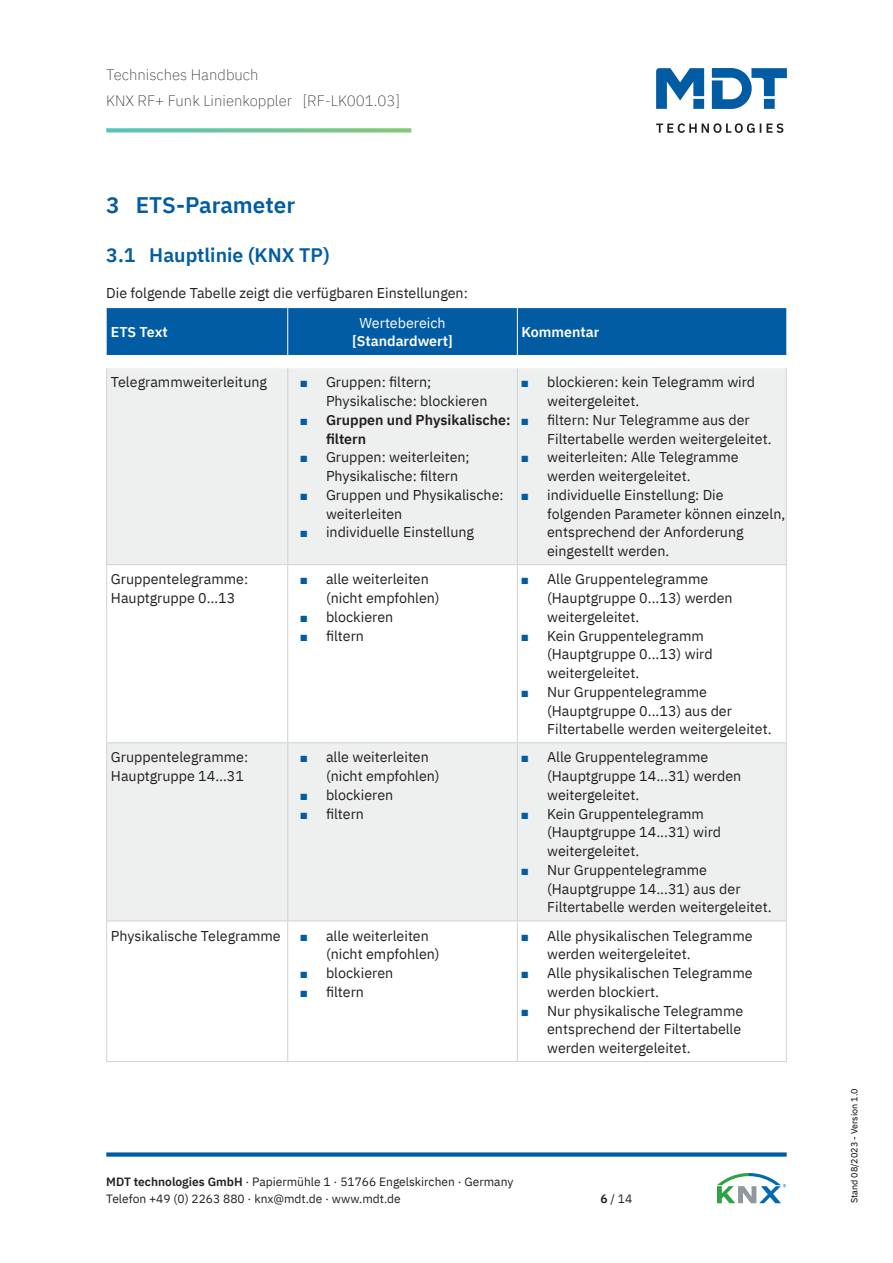
<style>
.page{position:relative;width:893px;height:1263px;background:#fff}
.page>*{position:absolute;margin:0;border:0;box-sizing:border-box;transform-origin:0 0}
.Überschrift_1_Umbruch{font:600 22.5px "IBM Plex Sans";color:#015ca3}
.Überschrift_1_1{font:600 19.5px "IBM Plex Sans";color:#015ca3}
.t1{font:200 15px/26.5px "IBM Plex Sans";color:#231f20}
.Text_1Punkt{font:14.25px/18.8px "IBM Plex Sans";color:#231f20}
.Text_linksbündig_3Punkt{font:14.25px/18.8px "IBM Plex Sans";color:#231f20}
.Titel{font:600 14.25px/18.8px "IBM Plex Sans";color:#fff;text-align:center}
.t2{font:600 14.25px/18.8px "IBM Plex Sans";color:#231f20}
.t3{font:12px/17.9px "IBM Plex Sans";color:#231f20}
.t4{font:9px "IBM Plex Sans";color:#000}
.s1{font-weight:400}
.s2{color:#015ca3}
.s3{font-weight:600}
</style>
<div class="page">
<svg style="left:656px;top:68px;width:131px;height:41px"></svg>
<svg style="left:656px;top:123px;width:127px;height:10px"></svg>
<svg style="left:717px;top:1173px;width:69px;height:30px"></svg>
<div style="left:106px;top:1152px;width:681px;height:5px;background:#015ca3"></div>
<svg style="left:106px;top:128px;width:305px;height:4px"></svg>
<svg style="left:107px;top:368px;width:679px;height:552px;fill:#eeefef"></svg>
<hr style="left:106px;top:368px;width:1px;height:196px;background:#d1d2d4">
<hr style="left:287px;top:368px;width:1px;height:196px;background:#d1d2d4">
<hr style="left:517px;top:368px;width:1px;height:196px;background:#d1d2d4">
<hr style="left:786px;top:368px;width:1px;height:196px;background:#d1d2d4">
<hr style="left:106px;top:564px;width:182px;height:1px;background:#d1d2d4">
<hr style="left:106px;top:565px;width:1px;height:177px;background:#d1d2d4">
<hr style="left:288px;top:564px;width:229px;height:1px;background:#d1d2d4">
<hr style="left:287px;top:565px;width:1px;height:177px;background:#d1d2d4">
<hr style="left:517px;top:564px;width:270px;height:1px;background:#d1d2d4">
<hr style="left:517px;top:565px;width:1px;height:177px;background:#d1d2d4">
<hr style="left:786px;top:565px;width:1px;height:177px;background:#d1d2d4">
<hr style="left:106px;top:742px;width:182px;height:1px;background:#d1d2d4">
<hr style="left:106px;top:743px;width:1px;height:177px;background:#d1d2d4">
<hr style="left:288px;top:742px;width:229px;height:1px;background:#d1d2d4">
<hr style="left:287px;top:743px;width:1px;height:177px;background:#d1d2d4">
<hr style="left:517px;top:743px;width:1px;height:177px;background:#d1d2d4">
<hr style="left:106px;top:921px;width:1px;height:140px;background:#d1d2d4">
<hr style="left:288px;top:920px;width:229px;height:1px;background:#d1d2d4">
<hr style="left:287px;top:921px;width:1px;height:140px;background:#d1d2d4">
<hr style="left:517px;top:921px;width:1px;height:140px;background:#d1d2d4">
<hr style="left:288px;top:1061px;width:229px;height:1px;background:#d1d2d4">
<div style="left:107px;top:308px;width:680px;height:47px;background:#015ca3"></div>
<hr style="left:287px;top:308px;width:1px;height:47px;background:#fff">
<hr style="left:517px;top:308px;width:1px;height:47px;background:#fff">
<hr style="left:517px;top:742px;width:270px;height:1px;background:#d1d2d4">
<hr style="left:786px;top:743px;width:1px;height:177px;background:#d1d2d4">
<hr style="left:106px;top:920px;width:182px;height:1px;background:#d1d2d4">
<hr style="left:517px;top:920px;width:270px;height:1px;background:#d1d2d4">
<hr style="left:786px;top:921px;width:1px;height:140px;background:#d1d2d4">
<hr style="left:106px;top:1061px;width:182px;height:1px;background:#d1d2d4">
<hr style="left:517px;top:1061px;width:270px;height:1px;background:#d1d2d4">
<p class="t1" style="left:106px;top:60px;width:295px">Technisches Handbuch<br>KNX RF+ Funk Linienkoppler [RF-LK001.03]</p>
<p class="Überschrift_1_Umbruch" style="left:106px;top:187px;width:190px">3 ETS-Parameter</p>
<p class="Überschrift_1_1" style="left:106px;top:240px;width:225px">3.1 Hauptlinie (KNX TP)</p>
<p class="Text_1Punkt" style="left:106px;top:282px;width:363px">Die folgende Tabelle zeigt die verfügbaren Einstellungen:</p>
<p class="Titel" style="left:111px;top:321px;width:58px">ETS Text</p>
<p class="Titel" style="left:352px;top:312px;width:102px"><span class="s1">Wertebereich </span>[Standardwert]</p>
<p class="Titel" style="left:522px;top:321px;width:79px">Kommentar</p>
<p class="Text_linksbündig_3Punkt" style="left:111px;top:372px;width:158px">Telegrammweiterleitung</p>
<p class="Text_1Punkt" style="left:326px;top:372px;width:163px;text-indent:-26px"><span class="s2">■</span> Gruppen: filtern;<br>Physikalische: blockieren</p>
<p class="t2" style="left:326px;top:409px;width:186px;text-indent:-26px"><span class="s2">■</span> Gruppen und Physikalische: filtern</p>
<p class="Text_1Punkt" style="left:326px;top:447px;width:145px;text-indent:-26px"><span class="s2">■</span> Gruppen: weiterleiten;<br>Physikalische: filtern</p>
<p class="Text_1Punkt" style="left:326px;top:484px;width:179px;text-indent:-26px"><span class="s2">■</span> Gruppen und Physikalische: weiterleiten</p>
<p class="Text_1Punkt" style="left:300px;top:522px;width:175px"><span class="s2">■</span> individuelle Einstellung</p>
<p class="Text_1Punkt" style="left:547px;top:372px;width:210px;text-indent:-26px"><span class="s2">■</span> blockieren: kein Telegramm wird weitergeleitet.</p>
<p class="Text_1Punkt" style="left:547px;top:409px;width:226px;text-indent:-26px"><span class="s2">■</span> filtern: Nur Telegramme aus der<br>Filtertabelle werden weitergeleitet.</p>
<p class="Text_1Punkt" style="left:547px;top:447px;width:193px;text-indent:-26px"><span class="s2">■</span> weiterleiten: Alle Telegramme werden weitergeleitet.</p>
<p class="Text_1Punkt" style="left:547px;top:484px;width:240px;text-indent:-26px"><span class="s2">■</span> individuelle Einstellung: Die folgenden Parameter können einzeln, entsprechend der Anforderung eingestellt werden.</p>
<p class="Text_linksbündig_3Punkt" style="left:111px;top:569px;width:139px">Gruppentelegramme:<br>Hauptgruppe 0…13</p>
<p class="Text_1Punkt" style="left:326px;top:569px;width:115px;text-indent:-26px"><span class="s2">■</span> alle weiterleiten (nicht empfohlen)</p>
<p class="Text_1Punkt" style="left:300px;top:606px;width:94px"><span class="s2">■</span> blockieren</p>
<p class="Text_1Punkt" style="left:300px;top:625px;width:65px"><span class="s2">■</span> filtern</p>
<p class="Text_1Punkt" style="left:547px;top:569px;width:187px;text-indent:-26px"><span class="s2">■</span> Alle Gruppentelegramme (Hauptgruppe 0...13) werden weitergeleitet.</p>
<p class="Text_1Punkt" style="left:547px;top:625px;width:167px;text-indent:-26px"><span class="s2">■</span> Kein Gruppentelegramm (Hauptgruppe 0...13) wird weitergeleitet.</p>
<p class="Text_1Punkt" style="left:547px;top:681px;width:226px;text-indent:-26px"><span class="s2">■</span> Nur Gruppentelegramme (Hauptgruppe 0...13) aus der<br>Filtertabelle werden weitergeleitet.</p>
<p class="Text_linksbündig_3Punkt" style="left:111px;top:747px;width:139px">Gruppentelegramme:<br>Hauptgruppe 14…31</p>
<p class="Text_1Punkt" style="left:326px;top:747px;width:115px;text-indent:-26px"><span class="s2">■</span> alle weiterleiten (nicht empfohlen)</p>
<p class="Text_1Punkt" style="left:300px;top:784px;width:94px"><span class="s2">■</span> blockieren</p>
<p class="Text_1Punkt" style="left:300px;top:803px;width:65px"><span class="s2">■</span> filtern</p>
<p class="Text_1Punkt" style="left:547px;top:747px;width:196px;text-indent:-26px"><span class="s2">■</span> Alle Gruppentelegramme (Hauptgruppe 14...31) werden weitergeleitet.</p>
<p class="Text_1Punkt" style="left:547px;top:803px;width:176px;text-indent:-26px"><span class="s2">■</span> Kein Gruppentelegramm (Hauptgruppe 14...31) wird weitergeleitet.</p>
<p class="Text_1Punkt" style="left:547px;top:859px;width:226px;text-indent:-26px"><span class="s2">■</span> Nur Gruppentelegramme (Hauptgruppe 14...31) aus der<br>Filtertabelle werden weitergeleitet.</p>
<p class="Text_linksbündig_3Punkt" style="left:111px;top:925px;width:171px">Physikalische Telegramme</p>
<p class="Text_1Punkt" style="left:326px;top:925px;width:115px;text-indent:-26px"><span class="s2">■</span> alle weiterleiten (nicht empfohlen)</p>
<p class="Text_1Punkt" style="left:300px;top:962px;width:94px"><span class="s2">■</span> blockieren</p>
<p class="Text_1Punkt" style="left:300px;top:981px;width:65px"><span class="s2">■</span> filtern</p>
<p class="Text_1Punkt" style="left:547px;top:925px;width:207px;text-indent:-26px"><span class="s2">■</span> Alle physikalischen Telegramme werden weitergeleitet.</p>
<p class="Text_1Punkt" style="left:547px;top:962px;width:207px;text-indent:-26px"><span class="s2">■</span> Alle physikalischen Telegramme werden blockiert.</p>
<p class="Text_1Punkt" style="left:547px;top:1000px;width:198px;text-indent:-26px"><span class="s2">■</span> Nur physikalische Telegramme entsprechend der Filtertabelle werden weitergeleitet.</p>
<p class="t3" style="left:106px;top:1171px;width:409px"><span class="s3">MDT technologies GmbH</span> · Papiermühle 1 · 51766 Engelskirchen · Germany<br>Telefon +49 (0) 2263 880 · knx@mdt.de · www.mdt.de</p>
<p class="t3" style="left:600px;top:1189px;width:33px"><span class="s3">6</span> / 14</p>
<p class="t4" style="left:847px;top:1203px;width:116px;rotate:-90deg">Stand 08/2023 - Version 1.0</p>
</div>
